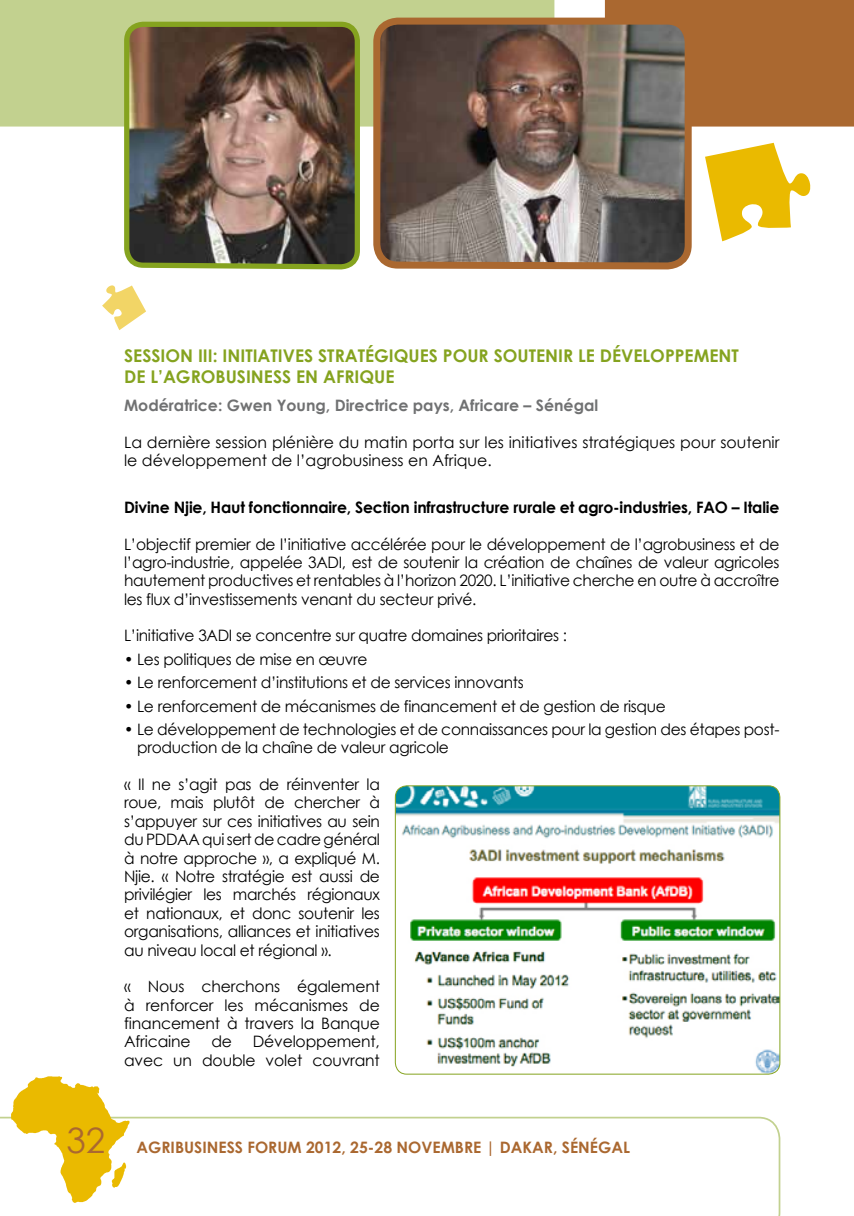
<style>
.page{position:relative;width:854px;height:1216px;background:#fff}
.page>*{position:absolute;margin:0;border:0;box-sizing:border-box;transform-origin:0 0}
.t1{font:35px "Century Gothic";color:#aa6830}
.t2{font:700 17.5px/21px "Century Gothic";color:#85a31f}
.t3{font:15.75px/18.4px "Century Gothic";letter-spacing:-.02em;color:#000;text-align:justify}
.t4{font:15.75px/18.4px "Century Gothic";color:#000}
.t5{font:700 15.75px "Century Gothic";letter-spacing:-.01em;color:#000}
.t6{font:700 15.75px "Century Gothic";color:#707172}
.t7{font:700 15.75px "Century Gothic";color:#aa6830}
</style>
<div class="page">
<svg style="left:0;top:1116px;width:781px;height:99px"></svg>
<div style="left:0;top:0;width:554px;height:126px;background:#c2d18f"></div>
<div style="left:604px;top:0;width:249px;height:126px;background:#aa6830"></div>
<svg style="left:11px;top:1076px;width:118px;height:126px"></svg>
<svg style="left:102px;top:285px;width:44px;height:45px"></svg>
<img style="left:396px;top:786px;width:383px;height:288px">
<div style="left:394px;top:785px;width:386px;height:289px;border:1px solid #85a31f;border-radius:12px"></div>
<svg style="left:369px;top:14px;width:326px;height:256px;background:#7c6a5d"></svg>
<svg style="left:705px;top:143px;width:105px;height:98px"></svg>
<img style="left:121px;top:19px;width:241px;height:251px">
<p class="t2" style="left:124px;top:344px;width:616px">SESSION III: Initiatives stratégiques pour soutenir le développement de l’agrobusiness en Afrique</p>
<p class="t6" style="left:124px;top:395px;width:475px">Modératrice: Gwen Young, Directrice pays, Africare – Sénégal</p>
<p class="t4" style="left:124px;top:432px;width:656px">La dernière session plénière du matin porta sur les initiatives stratégiques pour soutenir le développement de l’agrobusiness en Afrique.</p>
<p class="t5" style="left:124px;top:497px;width:583px">Divine Njie, H aut fonctionnaire, Section infrastructure rurale et agro-industries, FAO</p>
<p class="t5" style="left:731px;top:497px;width:49px">– Italie</p>
<p class="t3" style="left:124px;top:534px;width:656px">L’objectif premier de l’initiative accélérée pour le développement de l’agrobusiness et de l’agro-industrie, appelée 3ADI, est de soutenir la création de chaînes de valeur agricoles hautement productives et rentables à l’horizon 2020. L’initiative cherche en outre à accroître les flux d’investissements venant du secteur privé.</p>
<p class="t3" style="left:124px;top:626px;width:444px">L’initiative 3ADI se concentre sur quatre domaines prioritaires :</p>
<p class="t3" style="left:124px;top:649px;width:245px">• Les politiques de mise en œuvre</p>
<p class="t3" style="left:124px;top:673px;width:401px">• Le renforcement d’institutions et de services innovants</p>
<p class="t3" style="left:124px;top:696px;width:543px">• Le renforcement de mécanismes de financement et de gestion de risque</p>
<p class="t3" style="left:137px;top:719px;width:643px;text-indent:-13px">• Le développement de technologies et de connaissances pour la gestion des étapes post&shy;production de la chaîne de valeur agricole</p>
<p class="t3" style="left:124px;top:774px;width:257px">« Il ne s’agit pas de réinventer la roue, mais plutôt de chercher à s’appuyer sur ces initiatives au sein du PDDAA qui sert de cadre général à notre approche », a expliqué M.<br>Njie. « Notre stratégie est aussi de privilégier les marchés régionaux et nationaux, et donc soutenir les organisations, alliances et initiatives au niveau local et régional ».</p>
<p class="t3" style="left:124px;top:977px;width:257px">« Nous cherchons également à renforcer les mécanismes de financement à travers la Banque Africaine</p>
<p class="t3" style="left:124px;top:1032px;width:257px;text-align:right">Développement,<br>avec un double volet couvrant</p>
<p class="t3" style="left:211px;top:1032px;width:22px">de</p>
<h1 class="t1" style="left:66px;top:1118px;width:40px">32</h1>
<p class="t7" style="left:136px;top:1137px;width:34px">AgriBusi</p>
<p class="t7" style="left:207px;top:1137px;width:73px">ness Forum</p>
<p class="t7" style="left:306px;top:1137px;width:322px">2012, 25-28 novembrE | dakar, sénégal</p>
</div>
